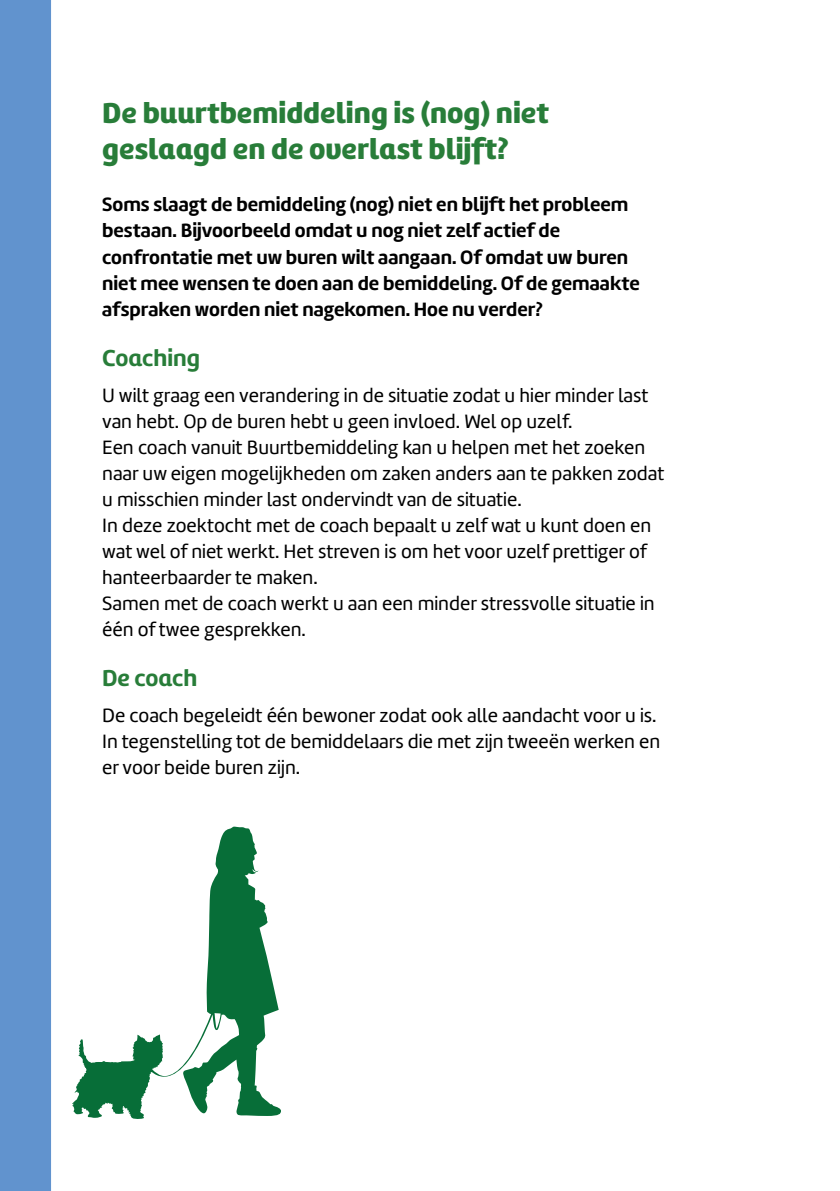
<style>
.page{position:relative;width:840px;height:1191px;background:#fff}
.page>*{position:absolute;margin:0;border:0;box-sizing:border-box;transform-origin:0 0}
.t1{font:900 30px/36px "Amelia UP";color:#287d39}
.t2{font:700 24px "Amelia UP";color:#287d39}
.t3{font:20px/26px "Amelia";color:#000}
.t4{font:700 20px/26px "Amelia";color:#000}
</style>
<div class="page">
<div style="left:0;top:0;width:51px;height:1191px;background:#6193ce"></div>
<svg style="left:72px;top:826px;width:209px;height:293px"></svg>
<h1 class="t1" style="left:102px;top:96px;width:448px">De buurtbemiddeling is (nog) niet geslaagd en de overlast blijft?</h1>
<p class="t4" style="left:102px;top:192px;width:539px">Soms slaagt de bemiddeling (nog) niet en blijft het probleem bestaan. Bijvoorbeeld omdat u nog niet zelf actief de confrontatie met uw buren wilt aangaan. Of omdat uw buren niet mee wensen te doen aan de bemiddeling. Of de gemaakte afspraken worden niet nagekomen. Hoe nu verder?</p>
<p class="t2" style="left:102px;top:343px;width:99px">Coaching</p>
<p class="t3" style="left:102px;top:382px;width:563px">U wilt graag een verandering in de situatie zodat u hier minder last van hebt. Op de buren hebt u geen invloed. Wel op uzelf.<br>Een coach vanuit Buurtbemiddeling kan u helpen met het zoeken naar uw eigen mogelijkheden om zaken anders aan te pakken zodat u misschien minder last ondervindt van de situatie.<br>In deze zoektocht met de coach bepaalt u zelf wat u kunt doen en wat wel of niet werkt. Het streven is om het voor uzelf prettiger of hanteerbaarder te maken.<br>Samen met de coach werkt u aan een minder stressvolle situatie in één of twee gesprekken.</p>
<p class="t2" style="left:102px;top:663px;width:97px">De coach</p>
<p class="t3" style="left:102px;top:702px;width:559px">De coach begeleidt één bewoner zodat ook alle aandacht voor u is.<br>In tegenstelling tot de bemiddelaars die met zijn tweeën werken en er voor beide buren zijn.</p>
</div>
